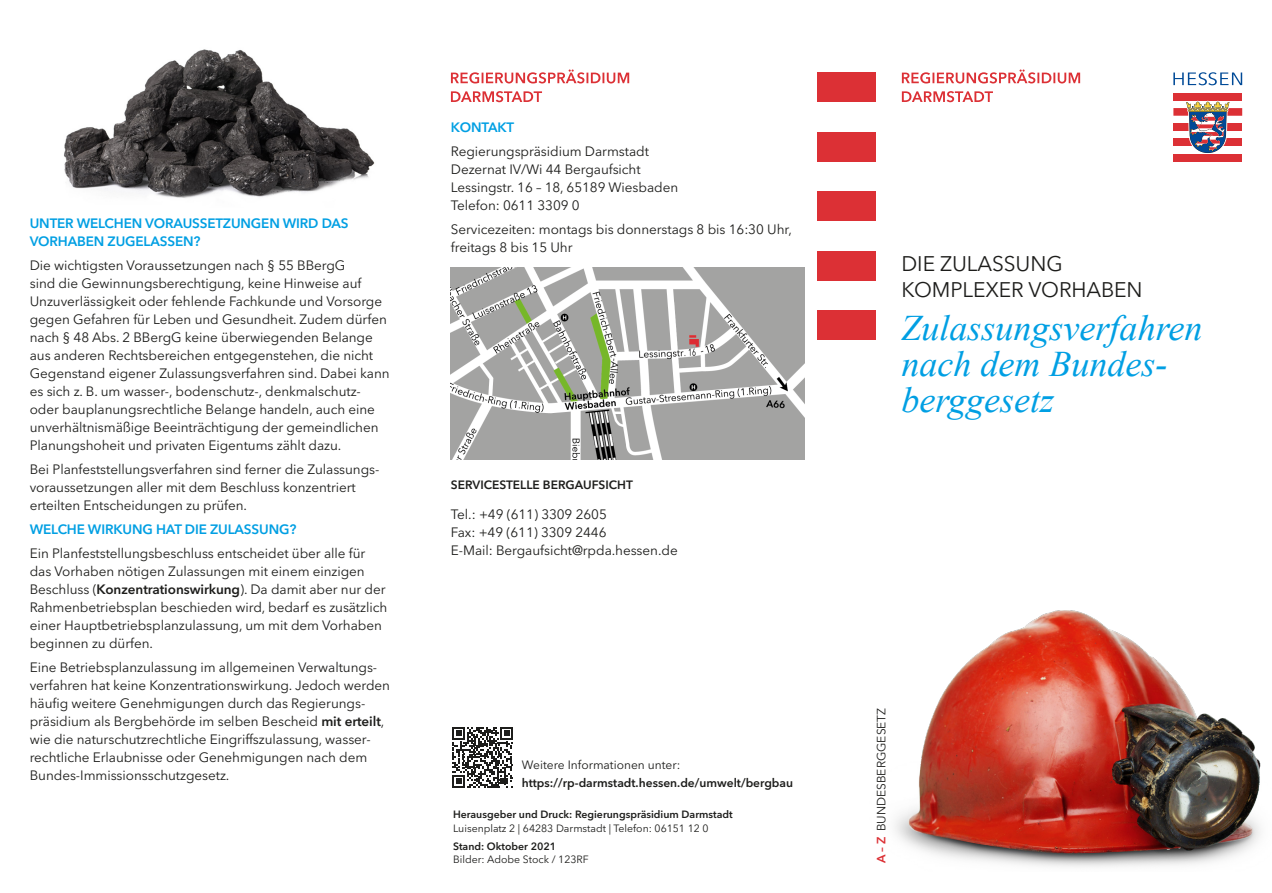
<style>
.page{position:relative;width:1272px;height:893px;background:#fff}
.page>*{position:absolute;margin:0;border:0;box-sizing:border-box;transform-origin:0 0}
.t1{font:italic 36px/36px "Times New Roman";color:#009fe3}
.t2{font:21px/25.5px "Avenir Next LT Pro";letter-spacing:-.005em;color:#1d1d1b}
.t3{font:13.5px/18px "Avenir Next LT Pro";letter-spacing:-.005em;color:#1d1d1b}
.t4{font:600 13.5px/18px "Avenir Next LT Pro";letter-spacing:-.01em;color:#009fe3}
.t5{font:600 12px "Avenir Next LT Pro";color:#1d1d1b}
.t6{font:12px "Avenir Next LT Pro";color:#1d1d1b}
.t7{font:12px "Avenir Next LT Com";color:#1d1d1b}
.t8{font:10.5px "Avenir Next LT Pro";color:#1d1d1b}
.t9{font:600 10.5px "Avenir Next LT Pro";color:#1d1d1b}
.s1{font-weight:600}
.s2{font-family:"Avenir Next LT Pro";font-weight:600;color:#dc3035}
</style>
<div class="page">
<svg style="left:452px;top:727px;width:61px;height:61px"></svg>
<img style="left:451px;top:267px;width:353px;height:192px">
<img style="left:895px;top:610px;width:366px;height:257px">
<img style="left:64px;top:49px;width:311px;height:149px">
<svg style="left:1173px;top:72px;width:69px;height:13px"></svg>
<div style="left:1173px;top:93px;width:69px;height:7px;background:#dc3035"></div>
<div style="left:1173px;top:108px;width:69px;height:8px;background:#dc3035"></div>
<div style="left:1173px;top:123px;width:69px;height:8px;background:#dc3035"></div>
<div style="left:1173px;top:139px;width:69px;height:7px;background:#dc3035"></div>
<div style="left:1173px;top:154px;width:69px;height:8px;background:#dc3035"></div>
<svg style="left:1185px;top:101px;width:45px;height:52px"></svg>
<div style="left:846px;top:72px;width:30px;height:30px;background:#dc3035"></div>
<div style="left:846px;top:132px;width:30px;height:30px;background:#dc3035"></div>
<div style="left:846px;top:251px;width:30px;height:30px;background:#dc3035"></div>
<div style="left:846px;top:310px;width:30px;height:30px;background:#dc3035"></div>
<div style="left:846px;top:191px;width:30px;height:30px;background:#dc3035"></div>
<div style="left:816px;top:72px;width:30px;height:30px;background:#dc3035"></div>
<div style="left:816px;top:132px;width:30px;height:30px;background:#dc3035"></div>
<div style="left:816px;top:251px;width:30px;height:30px;background:#dc3035"></div>
<div style="left:816px;top:310px;width:30px;height:30px;background:#dc3035"></div>
<div style="left:816px;top:191px;width:30px;height:30px;background:#dc3035"></div>
<svg style="left:901px;top:91px;width:91px;height:11px"></svg>
<svg style="left:901px;top:70px;width:179px;height:13px"></svg>
<svg style="left:451px;top:91px;width:91px;height:11px"></svg>
<svg style="left:451px;top:70px;width:178px;height:13px"></svg>
<p class="t4" style="left:30px;top:214px;width:320px">UNTER WELCHEN VORAUSSETZUNGEN WIRD DAS<br>VORHABEN ZUGELASSEN?</p>
<p class="t3" style="left:30px;top:257px;width:361px">Die wichtigsten Voraussetzungen nach § 55 BBergG<br>sind die Gewinnungsberechtigung, keine Hinweise auf Unzuverlässigkeit oder fehlende Fachkunde und Vorsorge gegen Gefahren für Leben und Gesundheit. Zudem dürfen nach § 48 Abs. 2 BBergG keine überwiegenden Belange aus anderen Rechtsbereichen entgegenstehen, die nicht Gegenstand eigener Zulassungsverfahren sind. Dabei kann es sich z. B. um wasser-, bodenschutz-, denkmalschutz&shy;oder bauplanungsrechtliche Belange handeln, auch eine unverhältnismäßige Beeinträchtigung der gemeindlichen Planungshoheit und privaten Eigentums zählt dazu.</p>
<p class="t3" style="left:30px;top:461px;width:351px">Bei Planfeststellungsverfahren sind ferner die Zulassungs&shy;voraussetzungen aller mit dem Beschluss konzentriert erteilten Entscheidungen zu prüfen.</p>
<p class="t4" style="left:30px;top:520px;width:268px">WELCHE WIRKUNG HAT DIE ZULASSUNG?</p>
<p class="t3" style="left:30px;top:545px;width:359px">Ein Planfeststellungsbeschluss entscheidet über alle für das Vorhaben nötigen Zulassungen mit einem einzigen Beschluss (<span class="s1">Konzentrationswirkung</span>). Da damit aber nur der Rahmenbetriebsplan beschieden wird, bedarf es zusätzlich einer Hauptbetriebsplanzulassung, um mit dem Vorhaben beginnen zu dürfen.</p>
<p class="t3" style="left:30px;top:659px;width:362px">Eine Betriebsplanzulassung im allgemeinen Verwaltungs&shy;verfahren hat keine Konzentrationswirkung. Jedoch werden häufig weitere Genehmigungen durch das Regierungs&shy;präsidium als Bergbehörde im selben Bescheid <span class="s1">mit erteilt</span>, wie die naturschutzrechtliche Eingriffszulassung, wasser&shy;rechtliche Erlaubnisse oder Genehmigungen nach dem Bundes-Immissionsschutzgesetz.</p>
<p class="t4" style="left:451px;top:118px;width:65px">KONTAKT</p>
<p class="t3" style="left:451px;top:143px;width:229px">Regierungspräsidium Darmstadt<br>Dezernat IV/Wi 44 Bergaufsicht<br>Lessingstr. 16 – 18, 65189 Wiesbaden<br>Telefon: 0611 3309 0</p>
<p class="t3" style="left:451px;top:221px;width:343px">Servicezeiten: montags bis donnerstags 8 bis 16:30 Uhr, freitags 8 bis 15 Uhr</p>
<p class="t5" style="left:451px;top:478px;width:183px">SERVICESTELLE BERGAUFSICHT</p>
<p class="t3" style="left:451px;top:506px;width:228px">Tel.: +49 (611) 3309 2605<br>Fax: +49 (611) 3309 2446<br>E-Mail: Bergaufsicht@rpda.hessen.de</p>
<p class="t6" style="left:522px;top:757px;width:160px">Weitere Informationen unter:</p>
<p class="t5" style="left:522px;top:775px;width:273px">https://rp-darmstadt.hessen.de/umwelt/bergbau</p>
<p class="t9" style="left:453px;top:808px;width:281px">Herausgeber und Druck: Regierungspräsidium Darmstadt</p>
<p class="t8" style="left:453px;top:822px;width:257px">Luisenplatz 2 | 64283 Darmstadt | Telefon: 06151 12 0</p>
<p class="t9" style="left:453px;top:840px;width:105px">Stand: Oktober 2021</p>
<p class="t8" style="left:453px;top:853px;width:137px">Bilder: Adobe Stock / 123RF</p>
<h2 class="t2" style="left:901px;top:251px;width:243px">DIE ZULASSUNG<br>KOMPLEXER VORHABEN</h2>
<h1 class="t1" style="left:901px;top:309px;width:302px">Zulassungsverfahren nach dem Bundes&shy;berggesetz</h1>
<p class="t7" style="left:874px;top:863px;width:157px;rotate:-90deg"><span class="s2">A – Z</span> BUNDESBERGGESETZ</p>
</div>
